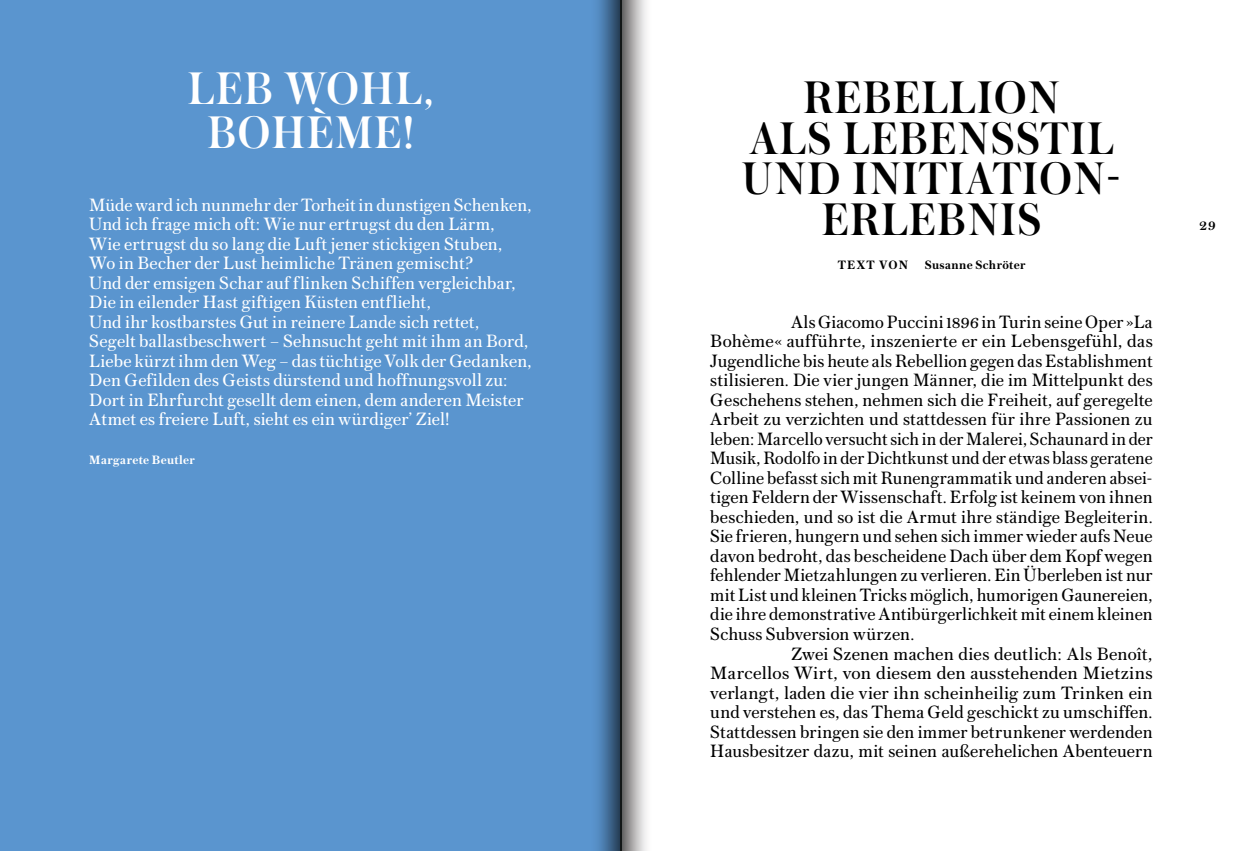
<style>
.page{position:relative;width:1242px;height:851px;background:#fff}
.page>*{position:absolute;margin:0;border:0;box-sizing:border-box;transform-origin:0 0}
.t1{font:500 48px/40.5px "Austin";letter-spacing:.035em;color:#000;text-align:center}
.t2{font:500 48px/43.5px "Austin";letter-spacing:.035em;color:#fff;text-align:center}
.t3{font:18.75px "Austin Text";letter-spacing:.01em;color:#000}
.t4{font:18.75px/19.5px "Austin Text";letter-spacing:.01em;color:#fff}
.t5{font:18.75px "Austin Text";letter-spacing:.01em;color:#000;scale:1.04 1}
.t6{font:600 12.75px "Austin Text";letter-spacing:.035em;color:#000}
.t7{font:600 12.75px "Austin Text";letter-spacing:.035em;color:#fff}
</style>
<div class="page">
<div style="left:0;top:0;width:621px;height:850px;background:#5a95cf"></div>
<div style="left:621px;top:0;width:32px;height:850px;background:linear-gradient(to right,#6c696a,#fff)"></div>
<hr style="left:621px;top:0;width:1px;height:850px;background:#11100a">
<div style="left:589px;top:0;width:32px;height:850px;background:linear-gradient(to right,#63a5e5,#2a445e)"></div>
<hr style="left:620px;top:0;width:1px;height:850px;background:#11100a">
<h1 class="t2" style="left:188px;top:65px;width:247px">LEB WOHL,<br>BOHÈME!</h1>
<p class="t4" style="left:89px;top:194px;width:444px">Müde ward ich nunmehr der Torheit in dunstigen Schenken, Und ich frage mich oft: Wie nur ertrugst du den Lärm,<br>Wie ertrugst du so lang die Luft jener stickigen Stuben, Wo in Becher der Lust heimliche Tränen gemischt?<br>Und der emsigen Schar auf flinken Schiffen vergleichbar, Die in eilender Hast giftigen Küsten entflieht,<br>Und ihr kostbarstes Gut in reinere Lande sich rettet,<br>Segelt ballastbeschwert – Sehnsucht geht mit ihm an Bord, Liebe kürzt ihm den Weg – das tüchtige Volk der Gedanken, Den Gefilden des Geists dürstend und hoffnungsvoll zu:<br>Dort in Ehrfurcht gesellt dem einen, dem anderen Meister Atmet es freiere Luft, sieht es ein würdiger’ Ziel!</p>
<p class="t7" style="left:89px;top:451px;width:107px">Margarete Beutler</p>
<h1 class="t1" style="left:742px;top:76px;width:381px">REBELLION<br>ALS LEBENSSTIL<br>UND INITIATION-<br>ERLEBNIS</h1>
<p class="t6" style="left:837px;top:256px;width:72px">TEXT VON</p>
<p class="t6" style="left:924px;top:256px;width:102px">Susanne Schröter</p>
<p class="t3" style="left:791px;top:309px;width:363px">Als Giacomo Puccini 1896 in Turin seine Oper »La</p>
<p class="t3" style="left:710px;top:328px;width:444px">Bohème« aufführte, inszenierte er ein Lebensgefühl, das</p>
<p class="t3" style="left:710px;top:348px;width:444px">Jugendliche bis heute als Rebellion gegen das Establishment</p>
<p class="t3" style="left:710px;top:367px;width:444px">stilisieren. Die vier jungen Männer, die im Mittelpunkt des</p>
<p class="t3" style="left:710px;top:387px;width:444px">Geschehens stehen, nehmen sich die Freiheit, auf geregelte</p>
<p class="t3" style="left:710px;top:406px;width:444px">Arbeit zu verzichten und stattdessen für ihre Passionen zu</p>
<p class="t3" style="left:710px;top:426px;width:444px">leben: Marcello versucht sich in der Malerei, Schaunard in der</p>
<p class="t3" style="left:710px;top:445px;width:444px">Musik, Rodolfo in der Dichtkunst und der etwas blass geratene</p>
<p class="t3" style="left:710px;top:465px;width:444px">Colline befasst sich mit Runengrammatik und anderen absei-</p>
<p class="t3" style="left:710px;top:484px;width:444px">tigen Feldern der Wissenschaft. Erfolg ist keinem von ihnen</p>
<p class="t3" style="left:710px;top:504px;width:444px">beschieden, und so ist die Armut ihre ständige Begleiterin.</p>
<p class="t3" style="left:710px;top:523px;width:444px">Sie frieren, hungern und sehen sich immer wieder aufs Neue</p>
<p class="t3" style="left:710px;top:543px;width:444px">davon bedroht, das bescheidene Dach über dem Kopf wegen</p>
<p class="t3" style="left:710px;top:562px;width:444px">fehlender Mietzahlungen zu verlieren. Ein Überleben ist nur</p>
<p class="t3" style="left:710px;top:582px;width:444px">mit List und kleinen Tricks möglich, humorigen Gaunereien,</p>
<p class="t3" style="left:710px;top:601px;width:444px">die ihre demonstrative Antibürgerlichkeit mit einem kleinen</p>
<p class="t3" style="left:710px;top:621px;width:206px">Schuss Subversion würzen.</p>
<p class="t3" style="left:791px;top:640px;width:363px">Zwei Szenen machen dies deutlich: Als Benoît,</p>
<p class="t5" style="left:710px;top:660px;width:427px">Marcellos Wirt, von diesem den ausstehenden Mietzins</p>
<p class="t3" style="left:710px;top:679px;width:444px">verlangt, laden die vier ihn scheinheilig zum Trinken ein</p>
<p class="t3" style="left:710px;top:699px;width:444px">und verstehen es, das Thema Geld geschickt zu umschiffen.</p>
<p class="t3" style="left:710px;top:718px;width:444px">Stattdessen bringen sie den immer betrunkener werdenden</p>
<p class="t3" style="left:710px;top:738px;width:444px">Hausbesitzer dazu, mit seinen außerehelichen Abenteuern</p>
<p class="t6" style="left:1199px;top:217px;width:18px">29</p>
</div>
